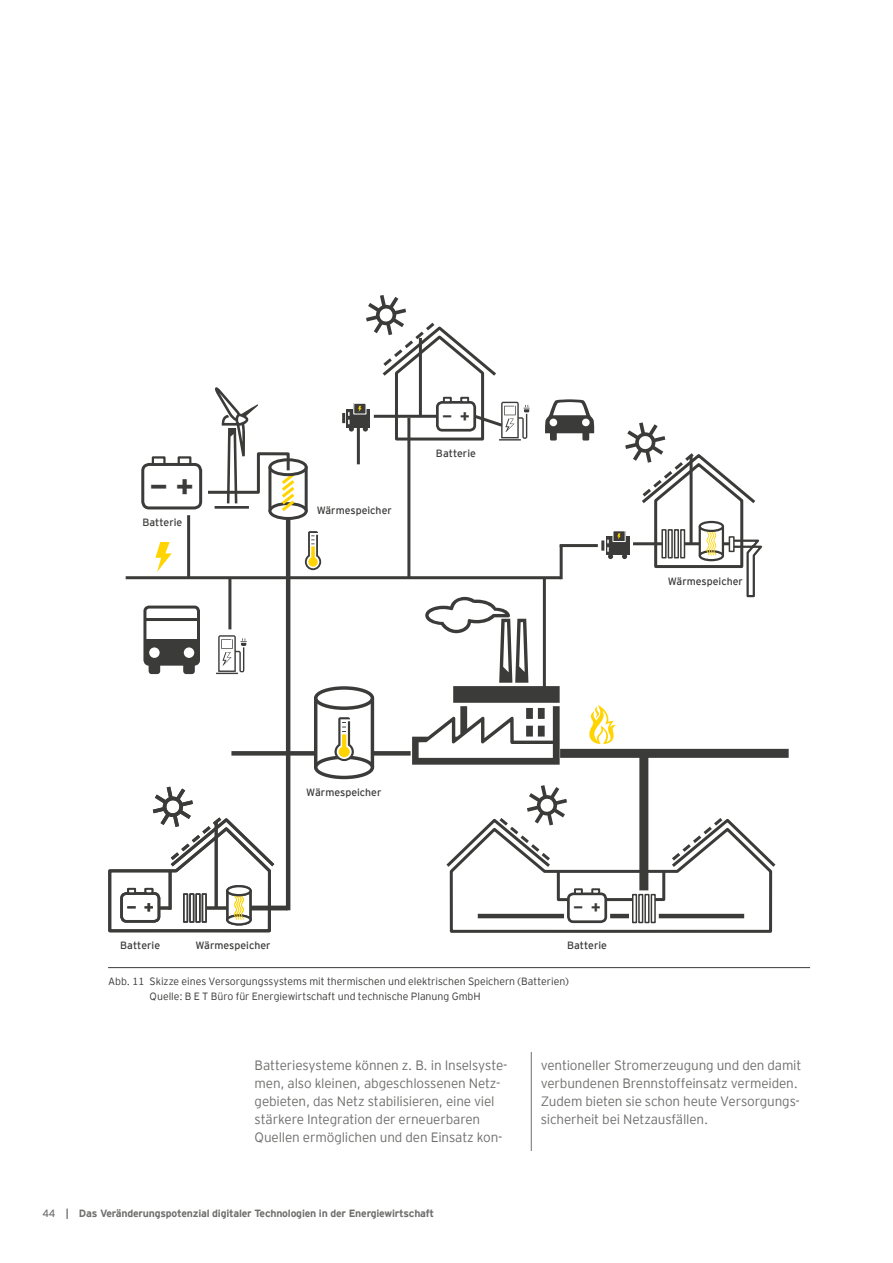
<style>
.page{position:relative;width:893px;height:1263px;background:#fff}
.page>*{position:absolute;margin:0;border:0;box-sizing:border-box;transform-origin:0 0}
.t1{font:700 30px "EY Interstate";color:#3b3b3a}
.t2{font:700 16.5px "EY Interstate";color:#3b3b3a}
.t3{font:300 13.5px/18px "EY Interstate";letter-spacing:-.01em;color:#6f6f6e}
.t4{font:300 10.5px/15px "EY Interstate";color:#3b3b3a}
.t5{font:10.5px "EY Interstate";color:#3b3b3a}
.t6{font:700 10.5px "EY Interstate";letter-spacing:-.02em;color:#6f6f6e}
.s1{font-weight:400}
</style>
<div class="page">
<hr style="left:531px;top:1052px;width:1px;height:99px;background:#6f6f6e">
<hr style="left:108px;top:967px;width:702px;height:1px;background:#3b3b3a">
<div style="left:141px;top:463px;width:61px;height:46px;border:3px solid #3b3b3a;border-radius:6px"></div>
<div style="left:152px;top:456px;width:14px;height:9px;background:#fff;border:2px solid #3b3b3a"></div>
<div style="left:268px;top:466px;width:40px;height:46px;border:3px solid #3b3b3a"></div>
<svg style="left:270px;top:460px;width:36px;height:15px"></svg>
<div style="left:268px;top:458px;width:40px;height:18px;border:3px solid #3b3b3a;border-radius:50%"></div>
<svg style="left:270px;top:504px;width:36px;height:14px"></svg>
<div style="left:268px;top:502px;width:40px;height:18px;border:3px solid #3b3b3a;border-radius:50%"></div>
<svg style="left:155px;top:542px;width:17px;height:30px"></svg>
<svg style="left:216px;top:635px;width:31px;height:39px"></svg>
<div style="left:146px;top:632px;width:52px;height:31px;background:#3b3b3a"></div>
<div style="left:146px;top:608px;width:52px;height:30px;background:#fff"></div>
<div style="left:143px;top:605px;width:57px;height:61px;border:3px solid #3b3b3a;border-radius:4px"></div>
<hr style="left:145px;top:618px;width:55px;height:3px;background:#3b3b3a">
<div style="left:184px;top:647px;width:10px;height:11px;background:#fff;border-radius:50%"></div>
<div style="left:149px;top:647px;width:11px;height:11px;background:#fff;border-radius:50%"></div>
<div style="left:150px;top:661px;width:9px;height:11px;background:#3b3b3a;border-radius:2px"></div>
<div style="left:149px;top:660px;width:11px;height:14px;border:3px solid #3b3b3a;border-radius:2px"></div>
<div style="left:185px;top:661px;width:8px;height:11px;background:#3b3b3a;border-radius:2px"></div>
<div style="left:183px;top:660px;width:12px;height:14px;border:3px solid #3b3b3a;border-radius:2px"></div>
<hr style="left:187px;top:515px;width:3px;height:64px;background:#3b3b3a">
<hr style="left:407px;top:418px;width:3px;height:160px;background:#3b3b3a">
<hr style="left:228px;top:579px;width:3px;height:50px;background:#3b3b3a">
<svg style="left:208px;top:387px;width:90px;height:127px"></svg>
<hr style="left:286px;top:519px;width:4px;height:391px;background:#3b3b3a">
<div style="left:231px;top:751px;width:180px;height:5px;background:#3b3b3a"></div>
<div style="left:560px;top:749px;width:229px;height:9px;background:#3b3b3a"></div>
<svg style="left:412px;top:597px;width:148px;height:168px"></svg>
<div style="left:639px;top:753px;width:9px;height:137px;background:#3b3b3a"></div>
<hr style="left:357px;top:423px;width:3px;height:41px;background:#3b3b3a">
<svg style="left:545px;top:399px;width:49px;height:42px"></svg>
<div style="left:178px;top:456px;width:13px;height:9px;background:#fff;border:2px solid #3b3b3a"></div>
<svg style="left:342px;top:295px;width:188px;height:147px"></svg>
<hr style="left:126px;top:576px;width:435px;height:3px;background:#3b3b3a">
<hr style="left:560px;top:545px;width:3px;height:34px;background:#3b3b3a">
<hr style="left:560px;top:544px;width:38px;height:3px;background:#3b3b3a">
<hr style="left:543px;top:578px;width:3px;height:114px;background:#3b3b3a">
<div style="left:314px;top:697px;width:60px;height:72px;background:#fff;border:3px solid #3b3b3a"></div>
<svg style="left:316px;top:688px;width:56px;height:20px"></svg>
<div style="left:314px;top:686px;width:60px;height:24px;border:3px solid #3b3b3a;border-radius:50%"></div>
<svg style="left:316px;top:757px;width:56px;height:20px"></svg>
<div style="left:314px;top:755px;width:60px;height:24px;border:3px solid #3b3b3a;border-radius:50%"></div>
<svg style="left:334px;top:717px;width:20px;height:44px"></svg>
<svg style="left:305px;top:531px;width:16px;height:39px"></svg>
<svg style="left:589px;top:705px;width:27px;height:39px"></svg>
<svg style="left:601px;top:422px;width:161px;height:176px"></svg>
<div style="left:700px;top:522px;width:23px;height:9px;background:#fff;border-radius:50%"></div>
<div style="left:699px;top:521px;width:25px;height:11px;border:2px solid #3b3b3a;border-radius:50%"></div>
<hr style="left:250px;top:906px;width:37px;height:4px;background:#3b3b3a">
<svg style="left:108px;top:787px;width:169px;height:146px"></svg>
<svg style="left:227px;top:886px;width:24px;height:9px"></svg>
<div style="left:226px;top:885px;width:26px;height:11px;border:2px solid #3b3b3a;border-radius:50%"></div>
<div style="left:120px;top:892px;width:40px;height:31px;border:3px solid #3b3b3a;border-radius:5px"></div>
<svg style="left:127px;top:888px;width:9px;height:6px"></svg>
<svg style="left:144px;top:888px;width:9px;height:6px"></svg>
<hr style="left:169px;top:871px;width:3px;height:38px;background:#3b3b3a">
<svg style="left:446px;top:785px;width:330px;height:148px"></svg>
<p class="t2" style="left:442px;top:404px;width:29px">− +</p>
<h1 class="t1" style="left:149px;top:464px;width:46px">− +</h1>
<p class="t5" style="left:142px;top:515px;width:41px">Batterie</p>
<p class="t5" style="left:317px;top:502px;width:77px">Wärmespeicher</p>
<p class="t5" style="left:436px;top:446px;width:41px">Batterie</p>
<p class="t5" style="left:668px;top:573px;width:77px">Wärmespeicher</p>
<p class="t2" style="left:126px;top:895px;width:29px">− +</p>
<p class="t5" style="left:306px;top:784px;width:77px">Wärmespeicher</p>
<p class="t2" style="left:573px;top:895px;width:29px">− +</p>
<p class="t5" style="left:195px;top:937px;width:77px">Wärmespeicher</p>
<p class="t5" style="left:120px;top:938px;width:41px">Batterie</p>
<p class="t5" style="left:567px;top:938px;width:41px">Batterie</p>
<p class="t4" style="left:150px;top:973px;width:421px;text-indent:-42px">Abb. 11 Skizze eines Versorgungssystems mit thermischen und elektrischen Speichern (Batterien)<br>Quelle: B E T Büro für Energiewirtschaft und technische Planung GmbH</p>
<p class="t3" style="left:255px;top:1055px;width:255px">Batteriesysteme können z. B. in Inselsyste&shy;men, also kleinen, abgeschlossenen Netz&shy;gebieten, das Netz stabilisieren, eine viel stärkere Integration der erneuerbaren Quellen ermöglichen und den Einsatz kon-</p>
<p class="t3" style="left:541px;top:1055px;width:262px">ventioneller Stromerzeugung und den damit verbundenen Brennstoffeinsatz vermeiden.<br>Zudem bieten sie schon heute Versorgungs&shy;sicherheit bei Netzausfällen.</p>
<p class="t6" style="left:43px;top:1206px;width:393px"><span class="s1">44</span> | Das Veränderungspotenzial digitaler Technologien in der Energiewirtschaft</p>
</div>
